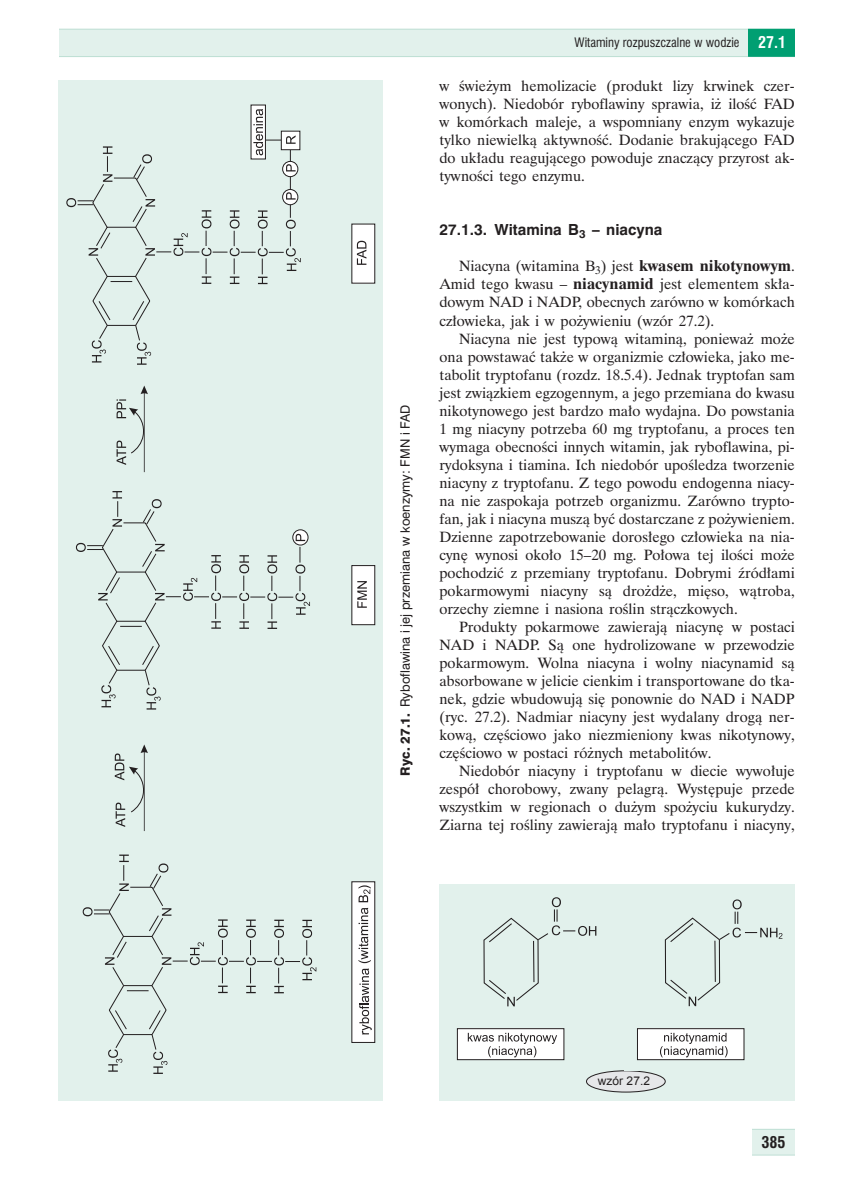
<style>
.page{position:relative;width:862px;height:1181px;background:#fff}
.page>*{position:absolute;margin:0;border:0;box-sizing:border-box;transform-origin:0 0}
.t1{font:700 15px "Swis 721 Cn PL";color:#231f20}
.t2{font:14.25px/18px "Dutch 801 Rm PL";color:#231f20;text-align:justify}
.t3{font:700 14.25px "Swis 721 PL";color:#231f20}
.t4{font:12px "Swis 721 PL";color:#231f20}
.t5{font:12px "Swis 721 Cn PL";color:#231f20}
.t6{font:12px "Arial";color:#231f20}
.s1{font-family:"Swis 721 Hv PL"}
.s2{font-weight:700;font-size:15px;color:#fff}
.s3{font-weight:700}
</style>
<div class="page">
<svg style="left:59px;top:29px;width:688px;height:28px;background:#dfefea"></svg>
<div style="left:748px;top:30px;width:51px;height:26px;background:#009f72"></div>
<div style="left:747px;top:29px;width:53px;height:28px;border:2px solid #009f72"></div>
<div style="left:794px;top:17px;width:67px;height:41px;background:#fff"></div>
<div style="left:748px;top:1128px;width:50px;height:26px;background:#e2f1ec"></div>
<div style="left:747px;top:1128px;width:51px;height:27px;border:1px solid #bedfd4"></div>
<div style="left:794px;top:1125px;width:30px;height:32px;background:#fff"></div>
<div style="left:722px;top:1124px;width:30px;height:34px;background:#fff"></div>
<div style="left:59px;top:80px;width:323px;height:1019px;background:#e2f1ec"></div>
<div style="left:352px;top:565px;width:22px;height:59px;background:#fff"></div>
<div style="left:352px;top:881px;width:22px;height:161px;background:#fff"></div>
<svg style="left:101px;top:628px;width:177px;height:203px"></svg>
<svg style="left:101px;top:669px;width:17px;height:38px"></svg>
<svg style="left:144px;top:669px;width:17px;height:40px"></svg>
<hr style="left:144px;top:748px;width:1px;height:82px;background:#231f20">
<svg style="left:359px;top:968px;width:12px;height:66px"></svg>
<svg style="left:358px;top:885px;width:13px;height:77px"></svg>
<svg style="left:357px;top:581px;width:9px;height:26px"></svg>
<svg style="left:115px;top:744px;width:33px;height:82px"></svg>
<hr style="left:144px;top:390px;width:1px;height:82px;background:#231f20">
<svg style="left:116px;top:385px;width:32px;height:80px"></svg>
<svg style="left:83px;top:854px;width:233px;height:219px"></svg>
<svg style="left:76px;top:491px;width:234px;height:137px"></svg>
<div style="left:251px;top:105px;width:14px;height:54px;background:#fff"></div>
<svg style="left:66px;top:109px;width:235px;height:255px"></svg>
<div style="left:352px;top:224px;width:22px;height:59px;background:#fff"></div>
<svg style="left:356px;top:243px;width:11px;height:22px"></svg>
<svg style="left:357px;top:241px;width:9px;height:24px"></svg>
<div style="left:439px;top:883px;width:355px;height:216px;background:#e2f1ec"></div>
<div style="left:586px;top:1070px;width:79px;height:21px;background:#e6e7e9;border-radius:50%"></div>
<div style="left:586px;top:1070px;width:79px;height:21px;border:1px solid #231f20;border-radius:50%"></div>
<div style="left:457px;top:1028px;width:106px;height:31px;background:#fff"></div>
<div style="left:457px;top:1028px;width:107px;height:31px;border:1px solid #231f20"></div>
<svg style="left:467px;top:1032px;width:90px;height:25px"></svg>
<svg style="left:483px;top:897px;width:113px;height:109px"></svg>
<div style="left:637px;top:1028px;width:106px;height:31px;background:#fff"></div>
<div style="left:637px;top:1028px;width:106px;height:31px;border:1px solid #231f20"></div>
<svg style="left:660px;top:1032px;width:67px;height:25px"></svg>
<svg style="left:664px;top:899px;width:118px;height:106px"></svg>
<p class="t4" style="left:397px;top:775px;width:372px;rotate:-90deg"><span class="s1">Ryc. 27.1.</span> Ryboflawina i jej przemiana w koenzymy: FMN i FAD</p>
<p class="t5" style="left:574px;top:35px;width:213px">Witaminy rozpuszczalne w wodzie <span class="s2">27.1</span></p>
<p class="t2" style="left:439px;top:77px;width:357px">w świeżym hemolizacie (produkt lizy krwinek czer&shy;wonych). Niedobór ryboflawiny sprawia, iż ilość FAD w komórkach maleje, a wspomniany enzym wykazuje tylko niewielką aktywność. Dodanie brakującego FAD do układu reagującego powoduje znaczący przyrost ak&shy;tywności tego enzymu.</p>
<p class="t3" style="left:439px;top:221px;width:224px">27.1.3. Witamina B<sub>3</sub> – niacyna</p>
<p class="t2" style="left:439px;top:257px;width:357px;text-indent:20px">Niacyna (witamina B<sub>3</sub>) jest <span class="s3">kwasem nikotynowym</span>.<br>Amid tego kwasu – <span class="s3">niacynamid</span> jest elementem skła&shy;dowym NAD i NADP, obecnych zarówno w komórkach człowieka, jak i w pożywieniu (wzór 27.2).</p>
<p class="t2" style="left:439px;top:329px;width:357px;text-indent:20px">Niacyna nie jest typową witaminą, ponieważ może ona powstawać także w organizmie człowieka, jako me&shy;tabolit tryptofanu (rozdz. 18.5.4). Jednak tryptofan sam jest związkiem egzogennym, a jego przemiana do kwasu nikotynowego jest bardzo mało wydajna. Do powstania 1 mg niacyny potrzeba 60 mg tryptofanu, a proces ten wymaga obecności innych witamin, jak ryboflawina, pi&shy;rydoksyna i tiamina. Ich niedobór upośledza tworzenie niacyny z tryptofanu. Z tego powodu endogenna niacy&shy;na nie zaspokaja potrzeb organizmu. Zarówno trypto&shy;fan, jak i niacyna muszą być dostarczane z pożywieniem.<br>Dzienne zapotrzebowanie dorosłego człowieka na nia&shy;cynę wynosi około 15–20 mg. Połowa tej ilości może pochodzić z przemiany tryptofanu. Dobrymi źródłami pokarmowymi niacyny są drożdże, mięso, wątroba, orzechy ziemne i nasiona roślin strączkowych.</p>
<p class="t2" style="left:439px;top:617px;width:357px;text-indent:20px">Produkty pokarmowe zawierają niacynę w postaci NAD i NADP. Są one hydrolizowane w przewodzie pokarmowym. Wolna niacyna i wolny niacynamid są absorbowane w jelicie cienkim i transportowane do tka&shy;nek, gdzie wbudowują się ponownie do NAD i NADP (ryc. 27.2). Nadmiar niacyny jest wydalany drogą ner&shy;kową, częściowo jako niezmieniony kwas nikotynowy, częściowo w postaci różnych metabolitów.</p>
<p class="t2" style="left:439px;top:761px;width:357px;text-indent:19px">Niedobór niacyny i tryptofanu w diecie wywołuje zespół chorobowy, zwany pelagrą. Występuje przede wszystkim w regionach o dużym spożyciu kukurydzy.<br>Ziarna tej rośliny zawierają mało tryptofanu i niacyny,</p>
<p class="t6" style="left:597px;top:1072px;width:54px">wzór 27.2</p>
<p class="t1" style="left:761px;top:1132px;width:26px">385</p>
</div>
